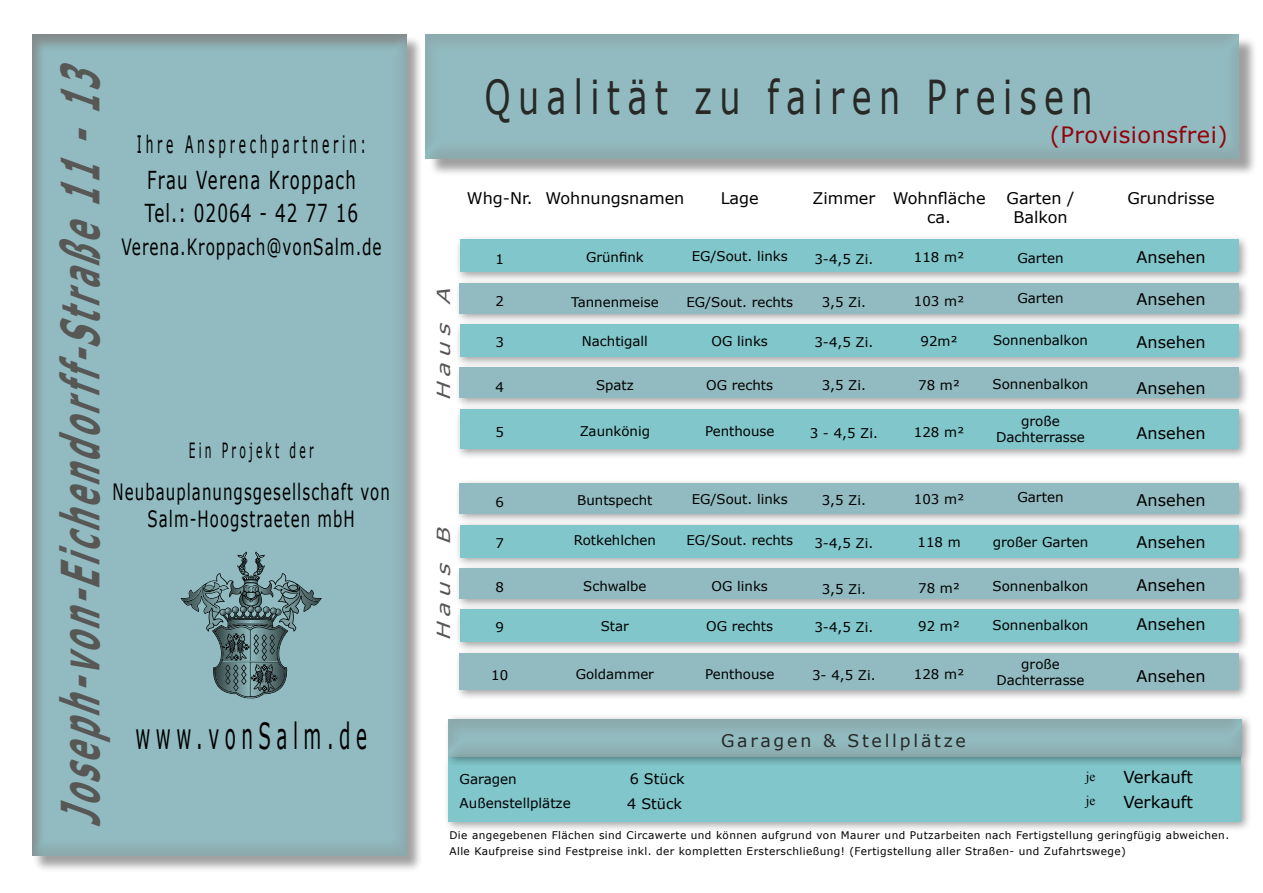
<style>
.page{position:relative;width:1263px;height:893px;background:#fff}
.page>*{position:absolute;margin:0;border:0;box-sizing:border-box;transform-origin:0 0}
.t1{font:italic 700 52.5px "Verdana";color:#575756;scale:.52 1}
.t2{font:46.8px "Verdana";letter-spacing:.22em;color:#282827;scale:.71 1}
.t3{font:36px "Verdana";letter-spacing:.3em;color:#000;scale:.51 1}
.t4{font:24.75px/33px "Verdana";letter-spacing:.08em;color:#000;scale:.67 1}
.t5{font:24px "Verdana";letter-spacing:.3em;color:#000;scale:.51 1}
.t6{font:22.5px/27px "Verdana";letter-spacing:.07em;color:#000;text-align:center;scale:.67 1}
.t7{font:22.5px "Verdana";letter-spacing:.07em;color:#000;scale:.68 1}
.t8{font:22.5px "Verdana";letter-spacing:.02em;color:#94020c}
.t9{font:21px "Verdana";letter-spacing:.3em;color:#000;scale:.51 1}
.t10{font:italic 18px "Verdana";color:#575756;scale:1.3 1}
.t11{font:17.4px "Verdana";letter-spacing:.16em;color:#282827}
.t12{font:16.5px/25.5px "Verdana";color:#000}
.t13{font:16.05px/19.2px "Verdana";color:#000;text-align:center}
.t14{font:14.4px/24px "Verdana";color:#000}
.t15{font:13.5px/24px "Verdana";color:#000}
.t16{font:13.35px/16px "Verdana";color:#000;text-align:center}
.t17{font:13.35px/24px "Times New Roman";color:#000}
.t18{font:10.5px/16.5px "Verdana";letter-spacing:.04em;color:#000}
</style>
<div class="page">
<div style="left:454px;top:404px;width:795px;height:56px;background:#000;opacity:.75"></div>
<div style="left:460px;top:409px;width:778px;height:40px;background:#80c6cb"></div>
<div style="left:454px;top:235px;width:795px;height:48px;background:#000;opacity:.75"></div>
<div style="left:460px;top:240px;width:778px;height:32px;background:#80c6cb"></div>
<div style="left:454px;top:278px;width:796px;height:47px;background:#000;opacity:.75"></div>
<div style="left:459px;top:283px;width:780px;height:30px;background:#91bbc0"></div>
<div style="left:454px;top:319px;width:795px;height:49px;background:#000;opacity:.75"></div>
<div style="left:460px;top:325px;width:778px;height:32px;background:#80c6cb"></div>
<div style="left:454px;top:363px;width:796px;height:46px;background:#000;opacity:.75"></div>
<div style="left:459px;top:368px;width:780px;height:30px;background:#91bbc0"></div>
<div style="left:454px;top:478px;width:796px;height:47px;background:#000;opacity:.75"></div>
<div style="left:459px;top:483px;width:780px;height:30px;background:#91bbc0"></div>
<div style="left:454px;top:563px;width:796px;height:47px;background:#000;opacity:.75"></div>
<div style="left:459px;top:568px;width:780px;height:30px;background:#91bbc0"></div>
<div style="left:454px;top:649px;width:796px;height:52px;background:#000;opacity:.75"></div>
<div style="left:459px;top:654px;width:780px;height:36px;background:#91bbc0"></div>
<div style="left:454px;top:520px;width:795px;height:48px;background:#000;opacity:.75"></div>
<div style="left:460px;top:525px;width:778px;height:32px;background:#80c6cb"></div>
<div style="left:454px;top:604px;width:795px;height:49px;background:#000;opacity:.75"></div>
<div style="left:460px;top:610px;width:778px;height:32px;background:#80c6cb"></div>
<div style="left:33px;top:35px;width:390px;height:838px;background:#000;opacity:.75"></div>
<div style="left:19px;top:25px;width:399px;height:831px;background:#000;opacity:.75"></div>
<div style="left:428px;top:37px;width:829px;height:140px;background:#000;opacity:.75"></div>
<div style="left:414px;top:24px;width:838px;height:135px;background:#000;opacity:.3"></div>
<div style="left:436px;top:707px;width:817px;height:51px;background:#000;opacity:.3"></div>
<div style="left:443px;top:752px;width:810px;height:81px;background:#000;opacity:.75"></div>
<svg style="left:448px;top:757px;width:793px;height:64px;background:#7dc2c7"></svg>
<svg style="left:181px;top:552px;width:141px;height:146px;background:#74969a"></svg>
<h1 class="t1" style="left:43px;top:827px;width:1503px;rotate:-90deg">Joseph-von-Eichendorff-Straße11-13</h1>
<h3 class="t5" style="left:137px;top:127px;width:451px">Ihre Ansprechpartnerin:</h3>
<h3 class="t4" style="left:145px;top:163px;width:320px">Frau Verena Kroppach<br>Tel.: 02064 - 42 77 16</h3>
<h3 class="t7" style="left:121px;top:231px;width:384px">Verena.Kroppach@vonSalm.de</h3>
<h3 class="t9" style="left:189px;top:436px;width:246px">Ein Projekt der</h3>
<h3 class="t6" style="left:113px;top:478px;width:415px">Neubauplanungsgesellschaft von<br>Salm-Hoogstraeten mbH</h3>
<h3 class="t3" style="left:135px;top:711px;width:456px">www.vonSalm.de</h3>
<h2 class="t2" style="left:484px;top:65px;width:858px">Qualität zu fairen Preisen</h2>
<h3 class="t8" style="left:1050px;top:119px;width:179px">(Provisionsfrei)</h3>
<h3 class="t10" style="left:431px;top:401px;width:95px;rotate:-90deg">Haus A</h3>
<p class="t13" style="left:467px;top:189px;width:67px">Whg-Nr.</p>
<p class="t16" style="left:495px;top:251px;width:10px">1</p>
<p class="t16" style="left:495px;top:293px;width:10px">2</p>
<p class="t16" style="left:495px;top:334px;width:10px">3</p>
<p class="t16" style="left:495px;top:378px;width:10px">4</p>
<p class="t16" style="left:495px;top:424px;width:10px">5</p>
<p class="t13" style="left:545px;top:188px;width:140px">Wohnungsnamen</p>
<p class="t13" style="left:721px;top:188px;width:40px">Lage</p>
<p class="t13" style="left:812px;top:189px;width:64px">Zimmer</p>
<p class="t13" style="left:893px;top:189px;width:94px">Wohnfläche ca.</p>
<p class="t13" style="left:1006px;top:189px;width:69px">Garten /</p>
<p class="t13" style="left:1127px;top:189px;width:89px">Grundrisse</p>
<p class="t13" style="left:1013px;top:208px;width:56px">Balkon</p>
<p class="t16" style="left:586px;top:249px;width:59px">Grünfink</p>
<p class="t16" style="left:571px;top:294px;width:89px">Tannenmeise</p>
<p class="t16" style="left:582px;top:333px;width:68px">Nachtigall</p>
<p class="t16" style="left:596px;top:377px;width:39px">Spatz</p>
<p class="t16" style="left:580px;top:423px;width:72px">Zaunkönig</p>
<p class="t16" style="left:692px;top:248px;width:98px">EG/Sout. links</p>
<p class="t16" style="left:914px;top:249px;width:52px">118 m²</p>
<p class="t15" style="left:1017px;top:245px;width:48px">Garten</p>
<p class="t13" style="left:1136px;top:247px;width:70px">Ansehen</p>
<p class="t16" style="left:686px;top:294px;width:108px">EG/Sout. rechts</p>
<p class="t16" style="left:822px;top:294px;width:46px">3,5 Zi.</p>
<p class="t16" style="left:914px;top:292px;width:52px">103 m²</p>
<p class="t15" style="left:1017px;top:286px;width:48px">Garten</p>
<p class="t13" style="left:1136px;top:290px;width:70px">Ansehen</p>
<p class="t16" style="left:712px;top:333px;width:58px">OG links</p>
<p class="t16" style="left:920px;top:333px;width:39px">92m²</p>
<p class="t16" style="left:993px;top:332px;width:96px">Sonnenbalkon</p>
<p class="t16" style="left:814px;top:251px;width:60px">3-4,5 Zi.</p>
<p class="t13" style="left:1136px;top:332px;width:70px">Ansehen</p>
<p class="t16" style="left:814px;top:334px;width:60px">3-4,5 Zi.</p>
<p class="t16" style="left:706px;top:377px;width:68px">OG rechts</p>
<p class="t16" style="left:822px;top:377px;width:46px">3,5 Zi.</p>
<p class="t16" style="left:705px;top:423px;width:71px">Penthouse</p>
<p class="t16" style="left:810px;top:425px;width:70px">3 - 4,5 Zi.</p>
<p class="t15" style="left:992px;top:372px;width:97px">Sonnenbalkon</p>
<p class="t16" style="left:918px;top:377px;width:43px">78 m²</p>
<p class="t13" style="left:1136px;top:378px;width:70px">Ansehen</p>
<p class="t16" style="left:914px;top:424px;width:52px">128 m²</p>
<p class="t15" style="left:996px;top:413px;width:90px;line-height:16.2px;text-align:center">große<br>Dachterrasse</p>
<p class="t13" style="left:1136px;top:424px;width:70px">Ansehen</p>
<h3 class="t10" style="left:431px;top:641px;width:95px;rotate:-90deg">Haus B</h3>
<p class="t16" style="left:495px;top:494px;width:10px">6</p>
<p class="t16" style="left:495px;top:535px;width:10px">7</p>
<p class="t16" style="left:495px;top:579px;width:10px">8</p>
<p class="t16" style="left:495px;top:619px;width:10px">9</p>
<p class="t16" style="left:491px;top:667px;width:19px">10</p>
<p class="t16" style="left:577px;top:492px;width:77px">Buntspecht</p>
<p class="t16" style="left:574px;top:532px;width:84px">Rotkehlchen</p>
<p class="t16" style="left:583px;top:578px;width:65px">Schwalbe</p>
<p class="t16" style="left:601px;top:618px;width:30px">Star</p>
<p class="t16" style="left:576px;top:666px;width:80px">Goldammer</p>
<p class="t16" style="left:692px;top:491px;width:98px">EG/Sout. links</p>
<p class="t16" style="left:822px;top:491px;width:46px">3,5 Zi.</p>
<p class="t16" style="left:914px;top:491px;width:52px">103 m²</p>
<p class="t15" style="left:1017px;top:485px;width:48px">Garten</p>
<p class="t13" style="left:1136px;top:490px;width:70px">Ansehen</p>
<p class="t16" style="left:686px;top:532px;width:108px">EG/Sout. rechts</p>
<p class="t16" style="left:917px;top:534px;width:45px">118 m</p>
<p class="t15" style="left:993px;top:530px;width:97px">großer Garten</p>
<p class="t16" style="left:814px;top:535px;width:60px">3-4,5 Zi.</p>
<p class="t16" style="left:822px;top:581px;width:46px">3,5 Zi.</p>
<p class="t16" style="left:712px;top:578px;width:58px">OG links</p>
<p class="t15" style="left:992px;top:574px;width:97px">Sonnenbalkon</p>
<p class="t16" style="left:918px;top:580px;width:43px">78 m²</p>
<p class="t13" style="left:1136px;top:532px;width:70px">Ansehen</p>
<p class="t13" style="left:1136px;top:576px;width:70px">Ansehen</p>
<p class="t16" style="left:706px;top:617px;width:68px">OG rechts</p>
<p class="t16" style="left:814px;top:619px;width:60px">3-4,5 Zi.</p>
<p class="t16" style="left:705px;top:666px;width:71px">Penthouse</p>
<p class="t16" style="left:812px;top:667px;width:65px">3- 4,5 Zi.</p>
<p class="t16" style="left:918px;top:618px;width:43px">92 m²</p>
<p class="t15" style="left:992px;top:613px;width:97px">Sonnenbalkon</p>
<p class="t13" style="left:1136px;top:615px;width:70px">Ansehen</p>
<p class="t16" style="left:914px;top:666px;width:52px">128 m²</p>
<p class="t16" style="left:996px;top:656px;width:90px">große<br>Dachterrasse</p>
<p class="t13" style="left:1136px;top:666px;width:70px">Ansehen</p>
<h3 class="t11" style="left:721px;top:729px;width:246px">Garagen &amp; Stellplätze</h3>
<p class="t15" style="left:460px;top:767px;width:113px">Garagen<br>Außenstellplätze</p>
<p class="t14" style="left:627px;top:767px;width:59px">6 Stück<br>4 Stück</p>
<p class="t17" style="left:1086px;top:765px;width:11px">je je</p>
<p class="t12" style="left:1123px;top:764px;width:71px">Verkauft<br>Verkauft</p>
<p class="t18" style="left:449px;top:827px;width:781px">Die angegebenen Flächen sind Circawerte und können aufgrund von Maurer und Putzarbeiten nach Fertigstellung geringfügig abweichen.<br>Alle Kaufpreise sind Festpreise inkl. der kompletten Ersterschließung! (Fertigstellung aller Straßen- und Zufahrtswege)</p>
</div>
